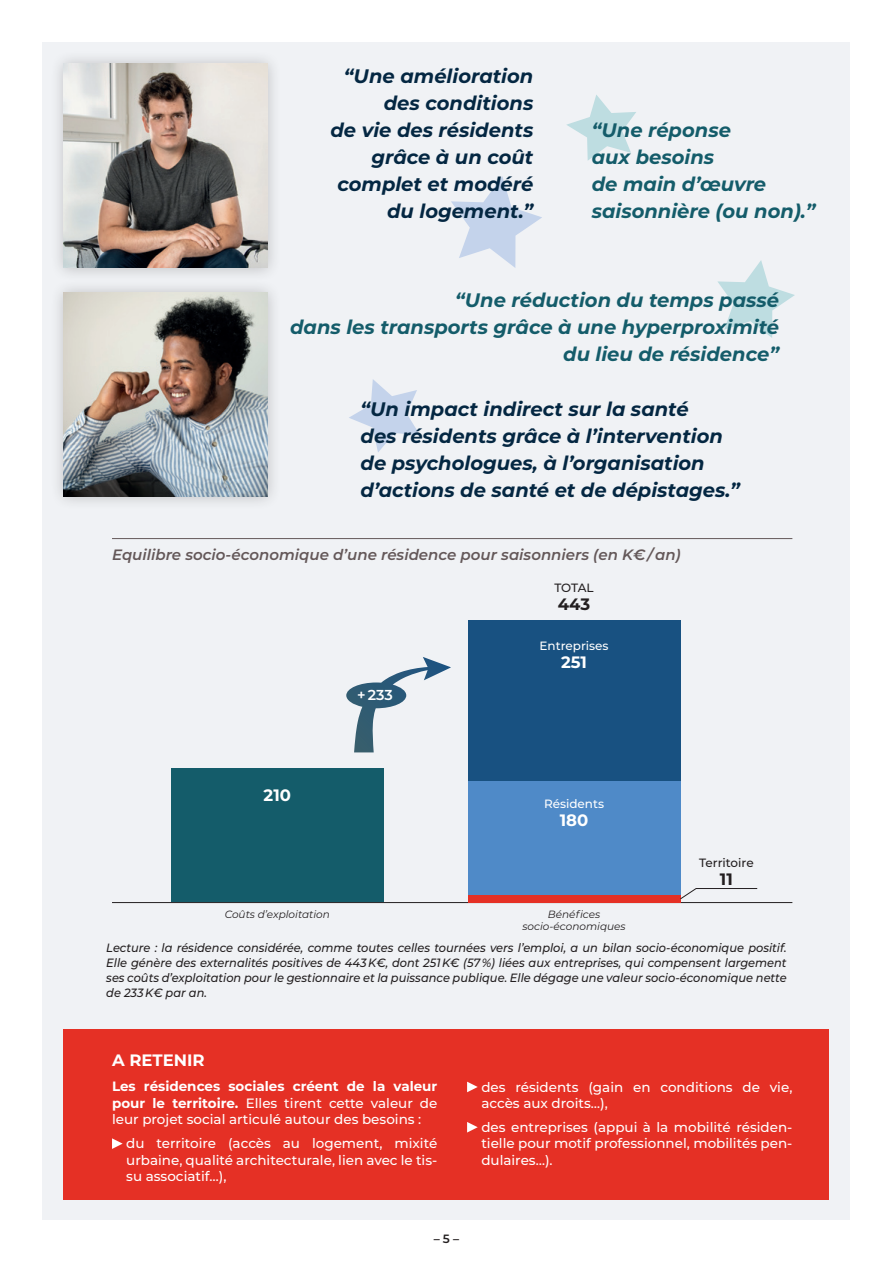
<style>
.page{position:relative;width:893px;height:1263px;background:#fff}
.page>*{position:absolute;margin:0;border:0;box-sizing:border-box;transform-origin:0 0}
.t1{font:italic 700 19.5px/27px "Montserrat";color:#042742;text-align:right}
.t2{font:italic 700 19.5px/27px "Montserrat";color:#145c6a}
.t3{font:700 16.5px "Montserrat";color:#fff}
.t4{font:700 16.5px "Montserrat";color:#231f20}
.t5{font:italic 600 15px "Montserrat";color:#645859}
.t6{font:600 14.4px "Montserrat";color:#fff}
.t7{font:500 13.5px/16.5px "Montserrat";color:#fff;text-align:justify}
.t8{font:italic 500 12px/15px "Montserrat";color:#231f20;text-align:justify;scale:.95 1}
.t9{font:500 12px "Montserrat";color:#fff}
.t10{font:500 12px "Montserrat";letter-spacing:-.005em;color:#231f20}
.t11{font:600 12px "Montserrat";color:#231f20}
.t12{font:italic 10.5px/12px "Montserrat";color:#231f20;text-align:center}
.s1{font-weight:700}
</style>
<div class="page">
<div style="left:43px;top:43px;width:807px;height:1177px;background:#f0f2f5"></div>
<svg style="left:566px;top:95px;width:70px;height:66px"></svg>
<svg style="left:717px;top:260px;width:78px;height:78px"></svg>
<svg style="left:451px;top:176px;width:91px;height:92px"></svg>
<svg style="left:349px;top:379px;width:71px;height:73px"></svg>
<div style="left:64px;top:1029px;width:765px;height:170px;background:#e53025"></div>
<svg style="left:346px;top:657px;width:105px;height:95px"></svg>
<svg style="left:112px;top:1138px;width:11px;height:11px"></svg>
<svg style="left:467px;top:1082px;width:11px;height:10px"></svg>
<svg style="left:467px;top:1122px;width:11px;height:10px"></svg>
<hr style="left:112px;top:538px;width:680px;height:1px;background:#645859">
<hr style="left:112px;top:902px;width:680px;height:1px;background:#231f20">
<div style="left:171px;top:768px;width:213px;height:134px;background:#145c6a"></div>
<div style="left:468px;top:895px;width:212px;height:7px;background:#e53025"></div>
<div style="left:468px;top:780px;width:212px;height:115px;background:#4f8ac8"></div>
<div style="left:468px;top:620px;width:212px;height:160px;background:#185181"></div>
<svg style="left:680px;top:888px;width:78px;height:11px"></svg>
<div style="left:49px;top:49px;width:233px;height:233px;background:#231f20;opacity:.25"></div>
<img style="left:64px;top:64px;width:204px;height:204px">
<div style="left:49px;top:278px;width:233px;height:233px;background:#231f20;opacity:.25"></div>
<img style="left:64px;top:293px;width:204px;height:204px">
<h1 class="t1" style="left:330px;top:61px;width:204px">“Une amélioration des conditions<br>de vie des résidents grâce à un coût complet et modéré du logement.”</h1>
<h1 class="t2" style="left:592px;top:116px;width:225px">“Une réponse<br>aux besoins<br>de main d’œuvre saisonnière (ou non).”</h1>
<h1 class="t2" style="left:290px;top:286px;width:490px;text-align:right">“Une réduction du temps passé<br>dans les transports grâce à une hyperproximité du lieu de résidence”</h1>
<h1 class="t1" style="left:361px;top:395px;width:381px;text-align:left">“Un impact indirect sur la santé<br>des résidents grâce à l’intervention de psychologues, à l’organisation d’actions de santé et de dépistages.”</h1>
<p class="t5" style="left:112px;top:544px;width:570px">Equilibre socio-économique d’une résidence pour saisonniers (en K€ / an)</p>
<p class="t10" style="left:554px;top:579px;width:41px">TOTAL</p>
<p class="t4" style="left:558px;top:592px;width:34px">443</p>
<p class="t3" style="left:264px;top:783px;width:29px">210</p>
<p class="t6" style="left:357px;top:685px;width:37px">+ 233</p>
<p class="t9" style="left:539px;top:638px;width:71px">Entreprises</p>
<p class="t3" style="left:561px;top:651px;width:28px">251</p>
<p class="t9" style="left:544px;top:795px;width:62px">Résidents</p>
<p class="t3" style="left:560px;top:808px;width:30px">180</p>
<p class="t12" style="left:225px;top:907px;width:107px">Coûts d’exploitation</p>
<p class="t12" style="left:522px;top:907px;width:105px">Bénéfices socio-économiques</p>
<p class="t10" style="left:699px;top:854px;width:56px">Territoire</p>
<p class="t4" style="left:720px;top:867px;width:14px">11</p>
<p class="t8" style="left:106px;top:940px;width:718px">Lecture : la résidence considérée, comme toutes celles tournées vers l’emploi, a un bilan socio-économique positif.<br>Elle génère des externalités positives de 443 K€, dont 251 K€ (57 %) liées aux entreprises, qui compensent largement ses coûts d’exploitation pour le gestionnaire et la puissance publique. Elle dégage une valeur socio-économique nette de 233 K€ par an.</p>
<p class="t3" style="left:112px;top:1049px;width:94px">A RETENIR</p>
<p class="t7" style="left:112px;top:1078px;width:327px"><span class="s1">Les résidences sociales créent de la valeur pour le territoire.</span> Elles tirent cette valeur de leur projet social articulé autour des besoins :</p>
<p class="t7" style="left:126px;top:1134px;width:313px">du territoire (accès au logement, mixité urbaine, qualité architecturale, lien avec le tis&shy;su associatif…),</p>
<p class="t11" style="left:434px;top:1231px;width:27px">– 5 –</p>
<p class="t7" style="left:481px;top:1078px;width:313px">des résidents (gain en conditions de vie, accès aux droits…),</p>
<p class="t7" style="left:481px;top:1118px;width:313px">des entreprises (appui à la mobilité résiden&shy;tielle pour motif professionnel, mobilités pen&shy;dulaires…).</p>
</div>
